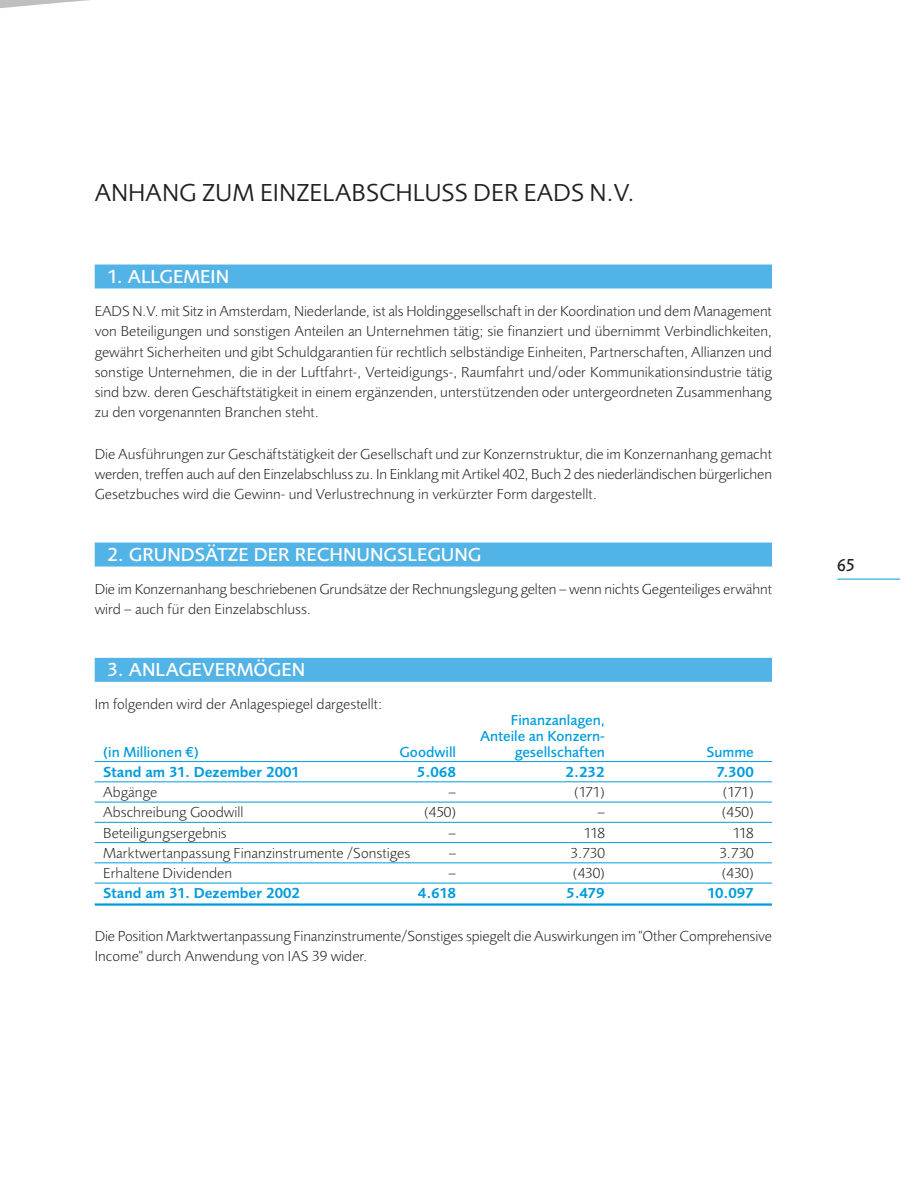
<style>
.page{position:relative;width:918px;height:1188px;background:#fff}
.page>*{position:absolute;margin:0;border:0;box-sizing:border-box;transform-origin:0 0}
.t1{font:25.5px "EADS Sans Normal";color:#231f1f}
.t2{font:500 19.5px "EADS Sans";color:#fff}
.t3{font:500 18px "EADS Sans";color:#231f1f;scale:.9 1}
.t4{font:300 15px/20.2px "EADS Sans";color:#231f1f;text-align:justify}
.t5{font:700 15px "EADS Sans";color:#009cdd}
.t6{font:500 15px/15.8px "EADS Sans";color:#009cdd;text-align:right}
</style>
<div class="page">
<hr style="left:837px;top:579px;width:63px;height:1px;background:#009cdd">
<div style="left:95px;top:265px;width:677px;height:24px;background:#52b3e6"></div>
<div style="left:95px;top:543px;width:677px;height:24px;background:#52b3e6"></div>
<div style="left:95px;top:658px;width:677px;height:24px;background:#52b3e6"></div>
<hr style="left:95px;top:761px;width:677px;height:1px;background:#009cdd">
<hr style="left:95px;top:781px;width:677px;height:1px;background:#009cdd">
<hr style="left:95px;top:802px;width:677px;height:1px;background:#009cdd">
<hr style="left:95px;top:822px;width:677px;height:1px;background:#009cdd">
<hr style="left:95px;top:842px;width:677px;height:1px;background:#009cdd">
<hr style="left:95px;top:862px;width:677px;height:1px;background:#009cdd">
<hr style="left:95px;top:883px;width:677px;height:1px;background:#009cdd">
<hr style="left:95px;top:903px;width:677px;height:3px;background:#009cdd">
<h1 class="t1" style="left:95px;top:183px;width:542px">ANHANG ZUM EINZELABSCHLUSS DER EADS N.V.</h1>
<h2 class="t2" style="left:107px;top:269px;width:123px">1. ALLGEMEIN</h2>
<p class="t4" style="left:95px;top:302px;width:679px">EADS N.V. mit Sitz in Amsterdam, Niederlande, ist als Holdinggesellschaft in der Koordination und dem Management von Beteiligungen und sonstigen Anteilen an Unternehmen tätig; sie finanziert und übernimmt Verbindlichkeiten, gewährt Sicherheiten und gibt Schuldgarantien für rechtlich selbständige Einheiten, Partnerschaften, Allianzen und sonstige Unternehmen, die in der Luftfahrt-, Verteidigungs-, Raumfahrt und/oder Kommunikationsindustrie tätig sind bzw. deren Geschäftstätigkeit in einem ergänzenden, unterstützenden oder untergeordneten Zusammenhang zu den vorgenannten Branchen steht.</p>
<p class="t4" style="left:95px;top:445px;width:679px">Die Ausführungen zur Geschäftstätigkeit der Gesellschaft und zur Konzernstruktur, die im Konzernanhang gemacht werden, treffen auch auf den Einzelabschluss zu. In Einklang mit Artikel 402, Buch 2 des niederländischen bürgerlichen Gesetzbuches wird die Gewinn- und Verlustrechnung in verkürzter Form dargestellt.</p>
<h2 class="t2" style="left:107px;top:547px;width:375px">2. GRUNDSÄTZE DER RECHNUNGSLEGUNG</h2>
<p class="t4" style="left:95px;top:580px;width:679px">Die im Konzernanhang beschriebenen Grundsätze der Rechnungslegung gelten – wenn nichts Gegenteiliges erwähnt wird – auch für den Einzelabschluss.</p>
<h2 class="t2" style="left:107px;top:663px;width:199px">3. ANLAGEVERMÖGEN</h2>
<p class="t4" style="left:95px;top:696px;width:289px">Im folgenden wird der Anlagespiegel dargestellt:</p>
<p class="t6" style="left:480px;top:714px;width:126px">Finanzanlagen,<br>Anteile an Konzern-</p>
<p class="t6" style="left:103px;top:745px;width:97px">(in Millionen €)</p>
<p class="t6" style="left:400px;top:745px;width:58px">Goodwill</p>
<p class="t6" style="left:515px;top:745px;width:92px">gesellschaften</p>
<p class="t6" style="left:706px;top:745px;width:49px">Summe</p>
<p class="t5" style="left:103px;top:766px;width:198px">Stand am 31. Dezember 2001</p>
<p class="t5" style="left:417px;top:766px;width:41px">5.068</p>
<p class="t5" style="left:565px;top:766px;width:41px">2.232</p>
<p class="t5" style="left:716px;top:766px;width:39px">7.300</p>
<p class="t4" style="left:103px;top:783px;width:56px">Abgänge</p>
<p class="t4" style="left:449px;top:783px;width:9px">–</p>
<p class="t4" style="left:574px;top:783px;width:32px">(171)</p>
<p class="t4" style="left:723px;top:783px;width:32px">(171)</p>
<p class="t4" style="left:103px;top:804px;width:142px">Abschreibung Goodwill</p>
<p class="t4" style="left:424px;top:804px;width:33px">(450)</p>
<p class="t4" style="left:597px;top:804px;width:9px">–</p>
<p class="t4" style="left:722px;top:804px;width:33px">(450)</p>
<p class="t4" style="left:103px;top:824px;width:125px">Beteiligungsergebnis</p>
<p class="t4" style="left:449px;top:824px;width:9px">–</p>
<p class="t4" style="left:584px;top:824px;width:22px">118</p>
<p class="t4" style="left:733px;top:824px;width:22px">118</p>
<p class="t4" style="left:103px;top:844px;width:309px">Marktwertanpassung Finanzinstrumente /Sonstiges</p>
<p class="t4" style="left:449px;top:844px;width:9px">–</p>
<p class="t4" style="left:571px;top:844px;width:36px">3.730</p>
<p class="t4" style="left:719px;top:844px;width:36px">3.730</p>
<p class="t4" style="left:103px;top:864px;width:131px">Erhaltene Dividenden</p>
<p class="t4" style="left:449px;top:864px;width:9px">–</p>
<p class="t4" style="left:573px;top:864px;width:33px">(430)</p>
<p class="t4" style="left:722px;top:864px;width:33px">(430)</p>
<p class="t5" style="left:103px;top:888px;width:198px">Stand am 31. Dezember 2002</p>
<p class="t5" style="left:418px;top:888px;width:40px">4.618</p>
<p class="t5" style="left:566px;top:888px;width:40px">5.479</p>
<p class="t5" style="left:707px;top:888px;width:48px">10.097</p>
<p class="t4" style="left:95px;top:927px;width:679px">Die Position Marktwertanpassung Finanzinstrumente/Sonstiges spiegelt die Auswirkungen im "Other Comprehensive<br>Income" durch Anwendung von IAS 39 wider.</p>
<p class="t3" style="left:837px;top:558px;width:21px">65</p>
</div>
